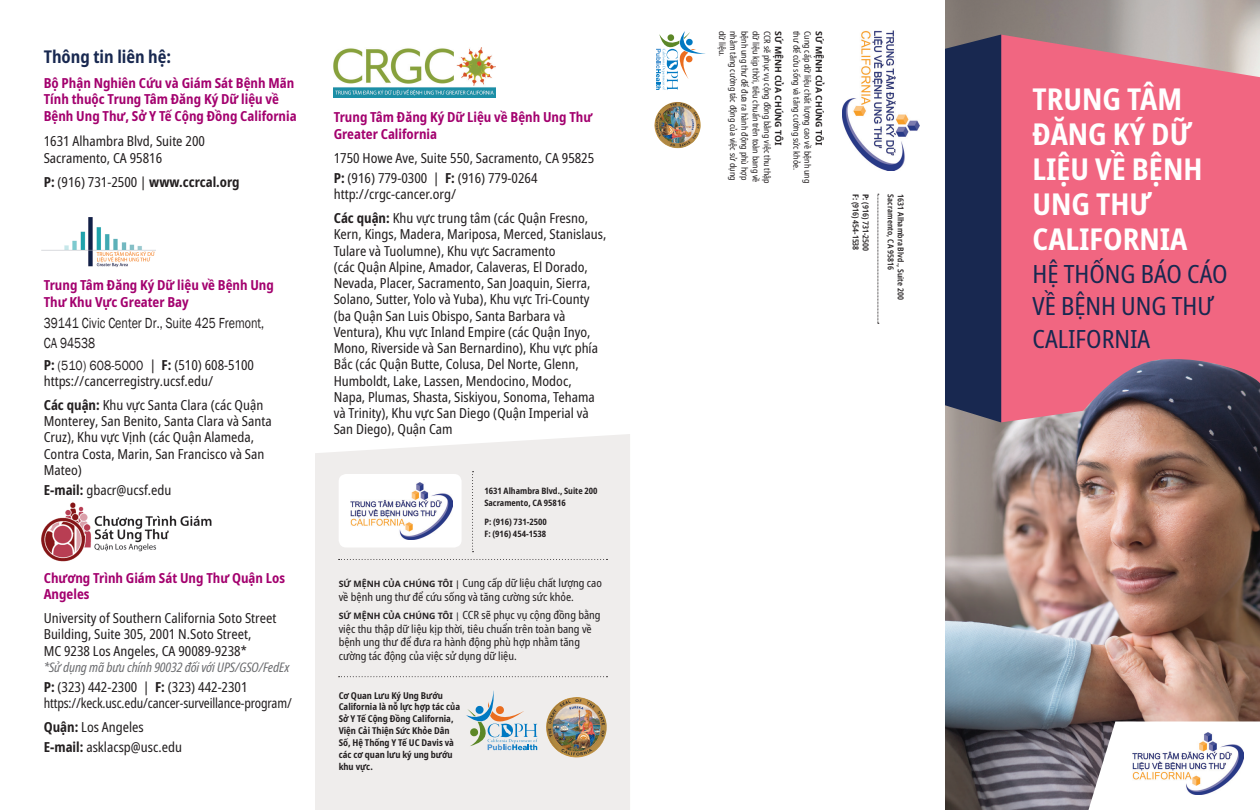
<style>
.page{position:relative;width:1260px;height:810px;background:#fff}
.page>*{position:absolute;margin:0;border:0;box-sizing:border-box;transform-origin:0 0}
.t1{font:700 condensed 30px/35px "Noto Sans";color:#fff}
.t2{font:condensed 25px/32.5px "Noto Sans";color:#182850}
.t3{font:700 condensed 17.5px "Noto Sans";color:#182850}
.Body_Text{font:15px/20.2px "Franklin Gothic";color:#231f20;scale:.8 1}
.Body_Text-2{font:condensed 13.75px/16.2px "Noto Sans";color:#231f20}
.Body_Text-3{font:700 condensed 13.75px/16.9px "Noto Sans";color:#a3016e}
.Body_Text-4{font:condensed 13.75px "Noto Sans";color:#231f20;scale:.94 1}
.Body_Text-5{font:700 condensed 13.75px "Noto Sans";color:#231f20}
.Body_Text-6{font:italic condensed 13.12px "Noto Sans";letter-spacing:-.01em;color:#6c6d70}
.Body_Text-7{font:condensed 11.25px/13.8px "Noto Sans";color:#231f20}
.Body_Text-8{font:700 condensed 9.38px/11.9px "Noto Sans";color:#231f20}
.Body_Text-9{font:condensed 8.75px "Noto Sans";color:#231f20}
.Body_Text-10{font:700 condensed 8.75px/11.9px "Noto Sans";color:#231f20}
.Body_Text-11{font:700 8.75px "Noto Sans";color:#231f20}
.Body_Text-12{font:600 condensed 8.12px "Noto Sans";letter-spacing:.02em;color:#231f20}
.Body_Text-13{font:600 condensed 8.12px "Noto Sans";color:#231f20}
.s1{font-weight:400}
.s2{font-weight:700}
.s3{font-family:"Franklin Gothic";font-stretch:normal}
.s4{font-weight:700;font-stretch:normal;font-size:8.75px}
.s5{font-weight:600;font-stretch:normal;font-size:8.75px}
.s6{font-weight:500;font-stretch:normal;font-size:8.75px}
</style>
<div class="page">
<img style="left:945px;top:422px;width:315px;height:388px">
<svg style="left:1088px;top:721px;width:172px;height:89px"></svg>
<svg style="left:1001px;top:35px;width:259px;height:388px;background:#ea6a83"></svg>
<svg style="left:878px;top:194px;width:1px;height:130px"></svg>
<img style="left:654px;top:102px;width:47px;height:47px">
<img style="left:843px;top:31px;width:77px;height:139px">
<img style="left:334px;top:48px;width:161px;height:50px">
<div style="left:315px;top:434px;width:315px;height:376px;background:#efedec"></div>
<svg style="left:472px;top:471px;width:2px;height:81px"></svg>
<svg style="left:339px;top:676px;width:268px;height:1px"></svg>
<svg style="left:339px;top:559px;width:268px;height:1px"></svg>
<img style="left:543px;top:697px;width:65px;height:61px">
<div style="left:339px;top:474px;width:123px;height:74px;background:#fff;border-radius:8px"></div>
<img style="left:351px;top:483px;width:101px;height:56px">
<div style="left:945px;top:34px;width:56px;height:388px;background:#182850"></div>
<img style="left:1132px;top:733px;width:112px;height:61px">
<img style="left:42px;top:217px;width:114px;height:51px">
<img style="left:41px;top:502px;width:171px;height:60px">
<img style="left:1083px;top:359px;width:177px;height:52px">
<svg style="left:656px;top:31px;width:49px;height:59px"></svg>
<svg style="left:466px;top:690px;width:71px;height:60px;background:#c9d4d6"></svg>
<h2 class="t3" style="left:44px;top:44px;width:129px">Thông tin liên hệ:</h2>
<p class="Body_Text-3" style="left:44px;top:74px;width:254px">Bộ Phận Nghiên Cứu và Giám Sát Bệnh Mãn<br>Tính thuộc Trung Tâm Đăng Ký Dữ liệu về<br>Bệnh Ung Thư, Sở Y Tế Cộng Đồng California</p>
<p class="Body_Text-2" style="left:44px;top:133px;width:163px">1631 Alhambra Blvd, Suite 200</p>
<p class="Body_Text-2" style="left:44px;top:150px;width:120px">Sacramento, CA 95816</p>
<p class="Body_Text-5" style="left:44px;top:172px;width:197px">P: <span class="s1">(916) 731-2500 |</span> www.ccrcal.org</p>
<p class="Body_Text-3" style="left:44px;top:276px;width:232px">Trung Tâm Đăng Ký Dữ liệu về Bệnh Ung<br>Thư Khu Vực Greater Bay</p>
<p class="Body_Text" style="left:44px;top:313px;width:277px">39141 Civic Center Dr., Suite 425 Fremont,<br>CA 94538</p>
<p class="Body_Text-2" style="left:44px;top:357px;width:212px"><span class="s2">P:</span> <span class="s3">(510) 608-5000</span> | <span class="s2">F:</span> (510) 608-5100 https://cancerregistry.ucsf.edu/</p>
<p class="Body_Text-2" style="left:44px;top:397px;width:229px"><span class="s2">Các quận:</span> Khu vực Santa Clara (các Quận Monterey, San Benito, Santa Clara và Santa Cruz), Khu vực Vịnh (các Quận Alameda, Contra Costa, Marin, San Francisco và San Mateo)</p>
<p class="Body_Text-2" style="left:44px;top:482px;width:129px"><span class="s2">E-mail:</span> gbacr@ucsf.edu</p>
<p class="Body_Text-3" style="left:44px;top:569px;width:243px">Chương Trình Giám Sát Ung Thư Quận Los<br>Angeles</p>
<p class="Body_Text-2" style="left:44px;top:610px;width:234px">University of Southern California Soto Street</p>
<p class="Body_Text-2" style="left:44px;top:627px;width:209px">Building, Suite 305, 2001 N.Soto Street,<br>MC 9238 Los Angeles, CA 90089-9238*</p>
<p class="Body_Text-6" style="left:44px;top:658px;width:247px">*Sử dụng mã bưu chính 90032 đối với UPS/GSO/FedEx</p>
<p class="Body_Text-2" style="left:44px;top:679px;width:205px"><span class="s2">P:</span> (323) 442-2300 | <span class="s2">F:</span> (323) 442-2301</p>
<p class="Body_Text-4" style="left:44px;top:694px;width:265px">https://keck.usc.edu/cancer-surveillance-program/</p>
<p class="Body_Text-2" style="left:44px;top:719px;width:102px"><span class="s2">Quận:</span> Los Angeles</p>
<p class="Body_Text-2" style="left:44px;top:739px;width:140px"><span class="s2">E-mail:</span> asklacsp@usc.edu</p>
<p class="Body_Text-3" style="left:334px;top:109px;width:260px">Trung Tâm Đăng Ký Dữ Liệu về Bệnh Ung Thư<br>Greater California</p>
<p class="Body_Text-2" style="left:334px;top:150px;width:262px">1750 Howe Ave, Suite 550, Sacramento, CA 95825</p>
<p class="Body_Text-2" style="left:334px;top:170px;width:205px"><span class="s2">P:</span> (916) 779-0300 | <span class="s2">F:</span> (916) 779-0264</p>
<p class="Body_Text-2" style="left:334px;top:187px;width:124px">http://crgc-cancer.org/</p>
<p class="Body_Text-2" style="left:334px;top:210px;width:274px"><span class="s2">Các quận:</span> Khu vực trung tâm (các Quận Fresno, Kern, Kings, Madera, Mariposa, Merced, Stanislaus, Tulare và Tuolumne), Khu vực Sacramento<br>(các Quận Alpine, Amador, Calaveras, El Dorado, Nevada, Placer, Sacramento, San Joaquin, Sierra, Solano, Sutter, Yolo và Yuba), Khu vực Tri-County (ba Quận San Luis Obispo, Santa Barbara và Ventura), Khu vực Inland Empire (các Quận Inyo, Mono, Riverside và San Bernardino), Khu vực phía Bắc (các Quận Butte, Colusa, Del Norte, Glenn, Humboldt, Lake, Lassen, Mendocino, Modoc, Napa, Plumas, Shasta, Siskiyou, Sonoma, Tehama và Trinity), Khu vực San Diego (Quận Imperial và San Diego), Quận Cam</p>
<p class="Body_Text-10" style="left:484px;top:485px;width:115px">1631 Alhambra Blvd., Suite 200<br>Sacramento, CA 95816</p>
<p class="Body_Text-10" style="left:484px;top:516px;width:64px">P: (916) 731-2500<br>F: (916) 454-1538</p>
<p class="Body_Text-7" style="left:339px;top:576px;width:265px"><span class="s4">SỨ MỆNH CỦA CHÚNG TÔI</span> <span class="s5">|</span> Cung cấp dữ liệu chất lượng cao về bệnh ung thư để cứu sống và tăng cường sức khỏe.</p>
<p class="Body_Text-7" style="left:339px;top:608px;width:264px"><span class="s4">SỨ MỆNH CỦA CHÚNG TÔI</span> <span class="s6">|</span> CCR sẽ phục vụ cộng đồng bằng việc thu thập dữ liệu kịp thời, tiêu chuẩn trên toàn bang về bệnh ung thư để đưa ra hành động phù hợp nhằm tăng cường tác động của việc sử dụng dữ liệu.</p>
<p class="Body_Text-8" style="left:339px;top:689px;width:123px">Cơ Quan Lưu Ký Ung Bướu<br>California là nỗ lực hợp tác của<br>Sở Y Tế Cộng Đồng California,<br>Viện Cải Thiện Sức Khỏe Dân<br>Số, Hệ Thống Y Tế UC Davis và các cơ quan lưu ký ung bướu khu vực.</p>
<p class="Body_Text-9" style="left:728px;top:31px;width:27px;rotate:90deg">dữ liệu.</p>
<p class="Body_Text-9" style="left:740px;top:31px;width:151px;rotate:90deg">nhằm tăng cường tác động của việc sử dụng</p>
<p class="Body_Text-9" style="left:751px;top:31px;width:151px;rotate:90deg">bệnh ung thư để đưa ra hành động phù hợp</p>
<p class="Body_Text-9" style="left:762px;top:31px;width:153px;rotate:90deg">dữ liệu kịp thời, tiêu chuẩn trên toàn bang về</p>
<p class="Body_Text-9" style="left:773px;top:31px;width:154px;rotate:90deg">CCR sẽ phục vụ cộng đồng bằng việc thu thập</p>
<p class="Body_Text-11" style="left:785px;top:31px;width:116px;rotate:90deg">SỨ MỆNH CỦA CHÚNG TÔI</p>
<p class="Body_Text-9" style="left:803px;top:31px;width:141px;rotate:90deg">thư để cứu sống và tăng cường sức khỏe.</p>
<p class="Body_Text-9" style="left:814px;top:31px;width:154px;rotate:90deg">Cung cấp dữ liệu chất lượng cao về bệnh ung</p>
<p class="Body_Text-11" style="left:825px;top:31px;width:116px;rotate:90deg">SỨ MỆNH CỦA CHÚNG TÔI</p>
<p class="Body_Text-13" style="left:871px;top:194px;width:59px;rotate:90deg"><span class="s2">P:</span> (916) 731-2500</p>
<p class="Body_Text-12" style="left:896px;top:194px;width:78px;rotate:90deg">Sacramento, CA 95816</p>
<p class="Body_Text-12" style="left:906px;top:194px;width:108px;rotate:90deg">1631 Alhambra Blvd., Suite 200</p>
<p class="Body_Text-13" style="left:861px;top:194px;width:58px;rotate:90deg"><span class="s2">F:</span> (916) 454-1538</p>
<p class="t1" style="left:1033px;top:82px;width:171px">TRUNG TÂM<br>ĐĂNG KÝ DỮ<br>LIỆU VỀ BỆNH<br>UNG THƯ<br>CALIFORNIA</p>
<h1 class="t2" style="left:1033px;top:258px;width:197px">HỆ THỐNG BÁO CÁO<br>VỀ BỆNH UNG THƯ<br>CALIFORNIA</h1>
</div>
